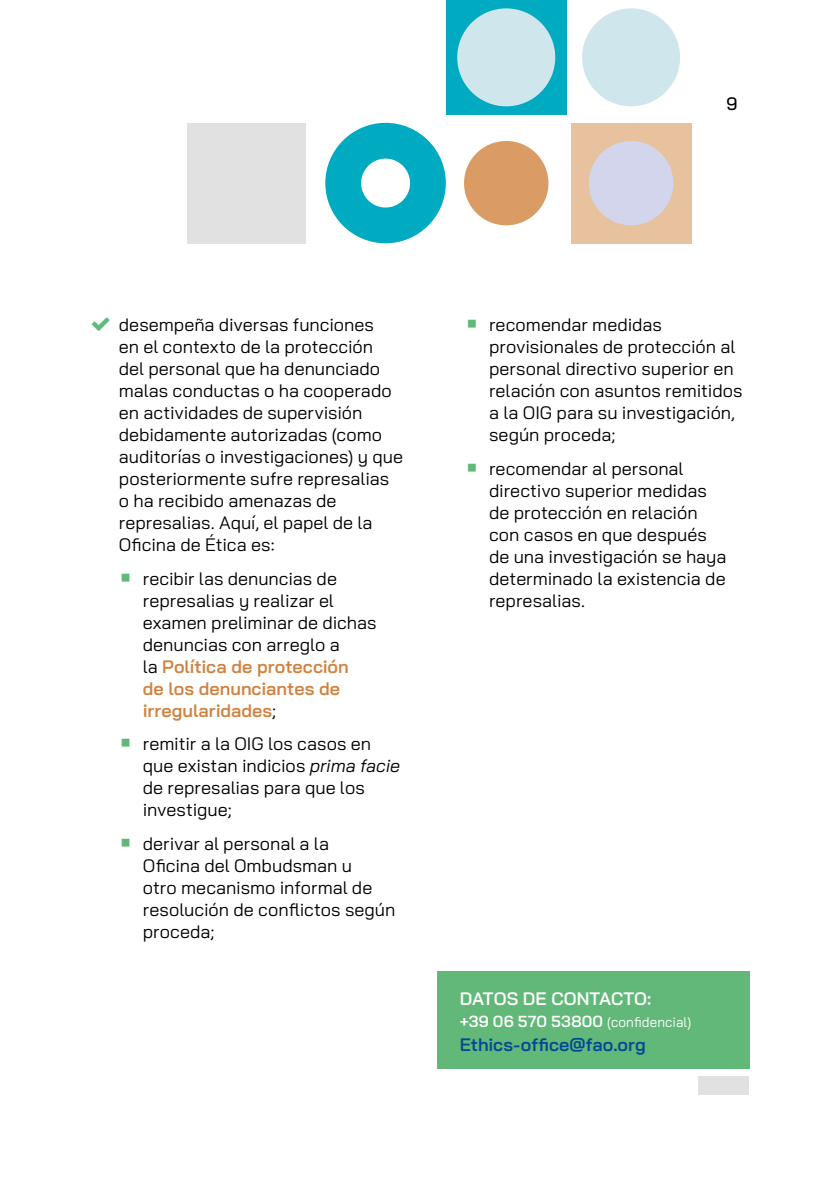
<style>
.page{position:relative;width:840px;height:1191px;background:#fff}
.page>*{position:absolute;margin:0;border:0;box-sizing:border-box;transform-origin:0 0}
.t1{font:18px/22px "Bai Jamjuree";color:#000}
.t2{font:600 18px "Bai Jamjuree";letter-spacing:.005em;color:#014997}
.t3{font:600 18px "Bai Jamjuree";letter-spacing:.005em;color:#fff}
.t4{font:500 18px "Bai Jamjuree";color:#000}
.t5{font:14px "Bai Jamjuree";letter-spacing:.01em;color:#fff;scale:.96 1}
.s1{font-weight:600;color:#d08240}
.s2{font-style:italic}
.s3{font-weight:600;font-size:16px}
</style>
<div class="page">
<div style="left:437px;top:970px;width:311px;height:98px;background:#62b878"></div>
<div style="left:698px;top:1076px;width:50px;height:18px;background:#e1e1e1"></div>
<div style="left:445px;top:0;width:121px;height:115px;background:#00aac0"></div>
<div style="left:457px;top:8px;width:98px;height:98px;background:#cfe6ed;border-radius:50%"></div>
<div style="left:188px;top:123px;width:118px;height:120px;background:#e1e1e1"></div>
<div style="left:570px;top:123px;width:121px;height:120px;background:#e8c19e"></div>
<div style="left:464px;top:141px;width:84px;height:84px;background:#da9b64;border-radius:50%"></div>
<div style="left:588px;top:141px;width:85px;height:84px;background:#d3d5ec;border-radius:50%"></div>
<div style="left:325px;top:123px;width:120px;height:120px;border:36px solid #00aac0;border-radius:50%"></div>
<div style="left:581px;top:8px;width:98px;height:98px;background:#cfe6ed;border-radius:50%"></div>
<p class="t4" style="left:726px;top:93px;width:13px">9</p>
<p class="t1" style="left:119px;top:314px;width:285px">desempeña diversas funciones<br>en el contexto de la protección<br>del personal que ha denunciado malas conductas o ha cooperado en actividades de supervisión debidamente autorizadas (como auditorías o investigaciones) y que posteriormente sufre represalias o ha recibido amenazas de represalias. Aquí, el papel de la<br>Oficina de Ética es:</p>
<p class="t1" style="left:143px;top:567px;width:235px">recibir las denuncias de represalias y realizar el examen preliminar de dichas denuncias con arreglo a<br>la <span class="s1">Política de protección<br>de los denunciantes de irregularidades</span>;</p>
<p class="t1" style="left:143px;top:732px;width:259px">remitir a la OIG los casos en que existan indicios <span class="s2">prima facie </span>de represalias para que los investigue;</p>
<p class="t1" style="left:143px;top:832px;width:254px">derivar al personal a la<br>Oficina del Ombudsman u<br>otro mecanismo informal de resolución de conflictos según proceda;</p>
<p class="t1" style="left:489px;top:314px;width:255px">recomendar medidas provisionales de protección al personal directivo superior en relación con asuntos remitidos a la OIG para su investigación, según proceda;</p>
<p class="t1" style="left:489px;top:457px;width:239px">recomendar al personal directivo superior medidas de protección en relación con casos en que después de una investigación se haya determinado la existencia de represalias.</p>
<p class="t3" style="left:459px;top:988px;width:193px">DATOS DE CONTACTO:</p>
<p class="t5" style="left:459px;top:1009px;width:242px"><span class="s3">+39 06 570 53800</span> (confidencial)</p>
<p class="t2" style="left:459px;top:1034px;width:187px">Ethics-office@fao.org</p>
</div>
